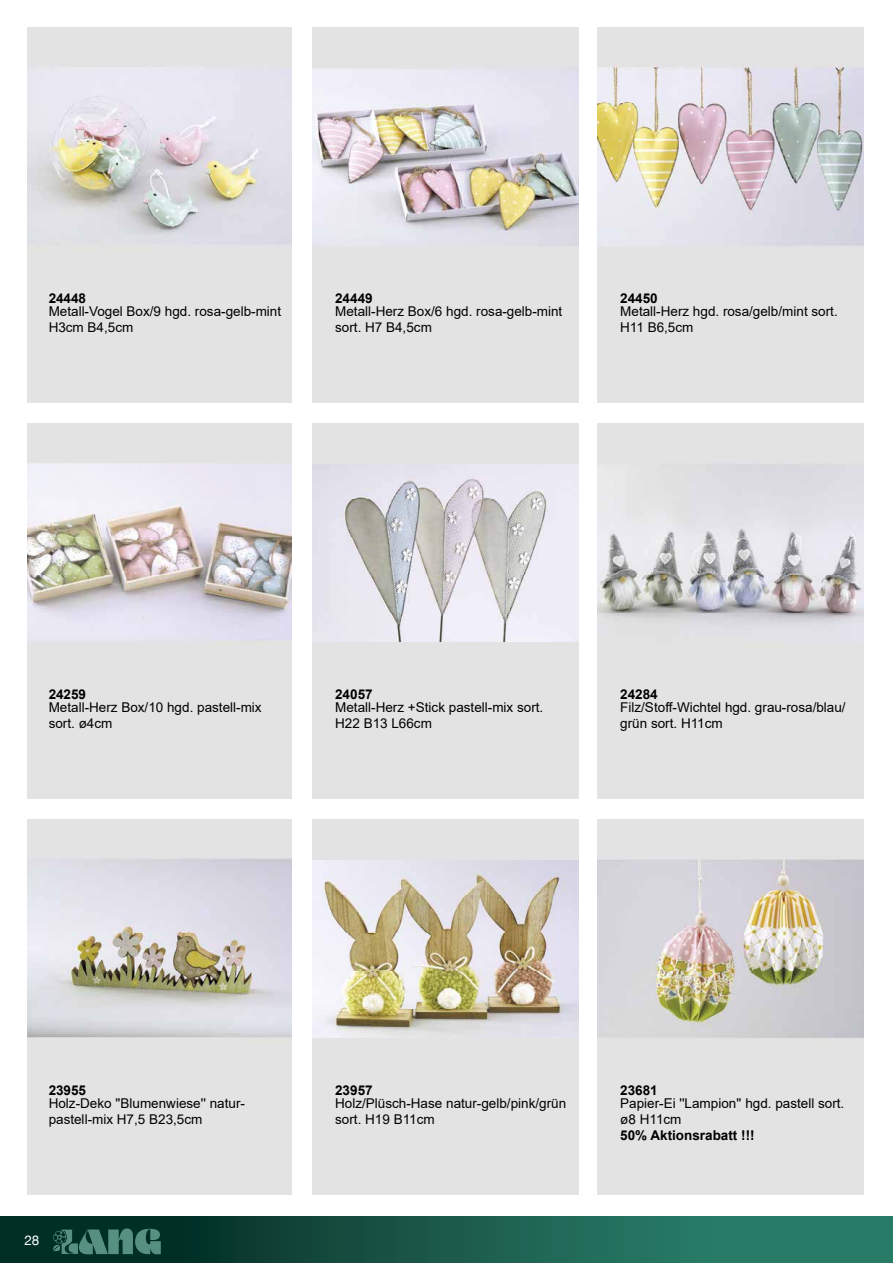
<style>
.page{position:relative;width:893px;height:1263px;background:#fff}
.page>*{position:absolute;margin:0;border:0;box-sizing:border-box;transform-origin:0 0}
.t1{font:13.5px/15.5px "Arial";color:#000}
.t2{font:700 13.5px "Arial";color:#000}
.t3{font:13.5px "Helvetica Neue";color:#fff}
</style>
<div class="page">
<img style="left:28px;top:28px;width:264px;height:375px">
<img style="left:313px;top:28px;width:265px;height:375px">
<img style="left:598px;top:28px;width:265px;height:375px">
<img style="left:28px;top:424px;width:264px;height:375px">
<img style="left:313px;top:424px;width:265px;height:375px">
<img style="left:598px;top:424px;width:265px;height:375px">
<img style="left:28px;top:820px;width:264px;height:375px">
<img style="left:313px;top:820px;width:265px;height:375px">
<img style="left:598px;top:820px;width:265px;height:375px">
<div style="left:0;top:1216px;width:893px;height:47px;background:linear-gradient(to right,#00251e,#308973)"></div>
<hr style="left:892px;top:1216px;width:1px;height:47px;background:#277b67">
<svg style="left:53px;top:1228px;width:108px;height:26px;background:#376b5f"></svg>
<p class="t2" style="left:49px;top:289px;width:39px">24448</p>
<p class="t1" style="left:49px;top:304px;width:234px">Metall-Vogel Box/9 hgd. rosa-gelb-mint<br>H3cm B4,5cm</p>
<p class="t2" style="left:335px;top:289px;width:39px">24449</p>
<p class="t1" style="left:335px;top:304px;width:229px">Metall-Herz Box/6 hgd. rosa-gelb-mint sort. H7 B4,5cm</p>
<p class="t2" style="left:620px;top:289px;width:39px">24450</p>
<p class="t1" style="left:620px;top:304px;width:219px">Metall-Herz hgd. rosa/gelb/mint sort.<br>H11 B6,5cm</p>
<p class="t2" style="left:49px;top:685px;width:39px">24259</p>
<p class="t1" style="left:49px;top:700px;width:214px">Metall-Herz Box/10 hgd. pastell-mix sort. ø4cm</p>
<p class="t2" style="left:335px;top:685px;width:39px">24057</p>
<p class="t1" style="left:335px;top:700px;width:210px">Metall-Herz +Stick pastell-mix sort.<br>H22 B13 L66cm</p>
<p class="t2" style="left:620px;top:685px;width:39px">24284</p>
<p class="t1" style="left:620px;top:700px;width:227px">Filz/Stoff-Wichtel hgd. grau-rosa/blau/ grün sort. H11cm</p>
<p class="t2" style="left:49px;top:1081px;width:39px">23955</p>
<p class="t1" style="left:49px;top:1096px;width:198px">Holz-Deko ''Blumenwiese'' natur&shy;pastell-mix H7,5 B23,5cm</p>
<p class="t3" style="left:24px;top:1230px;width:17px">28</p>
<p class="t2" style="left:335px;top:1081px;width:39px">23957</p>
<p class="t1" style="left:335px;top:1096px;width:233px">Holz/Plüsch-Hase natur-gelb/pink/grün sort. H19 B11cm</p>
<p class="t2" style="left:620px;top:1081px;width:39px">23681</p>
<p class="t2" style="left:620px;top:1126px;width:136px">50% Aktionsrabatt !!!</p>
<p class="t1" style="left:620px;top:1096px;width:226px">Papier-Ei ''Lampion'' hgd. pastell sort. ø8 H11cm</p>
</div>
